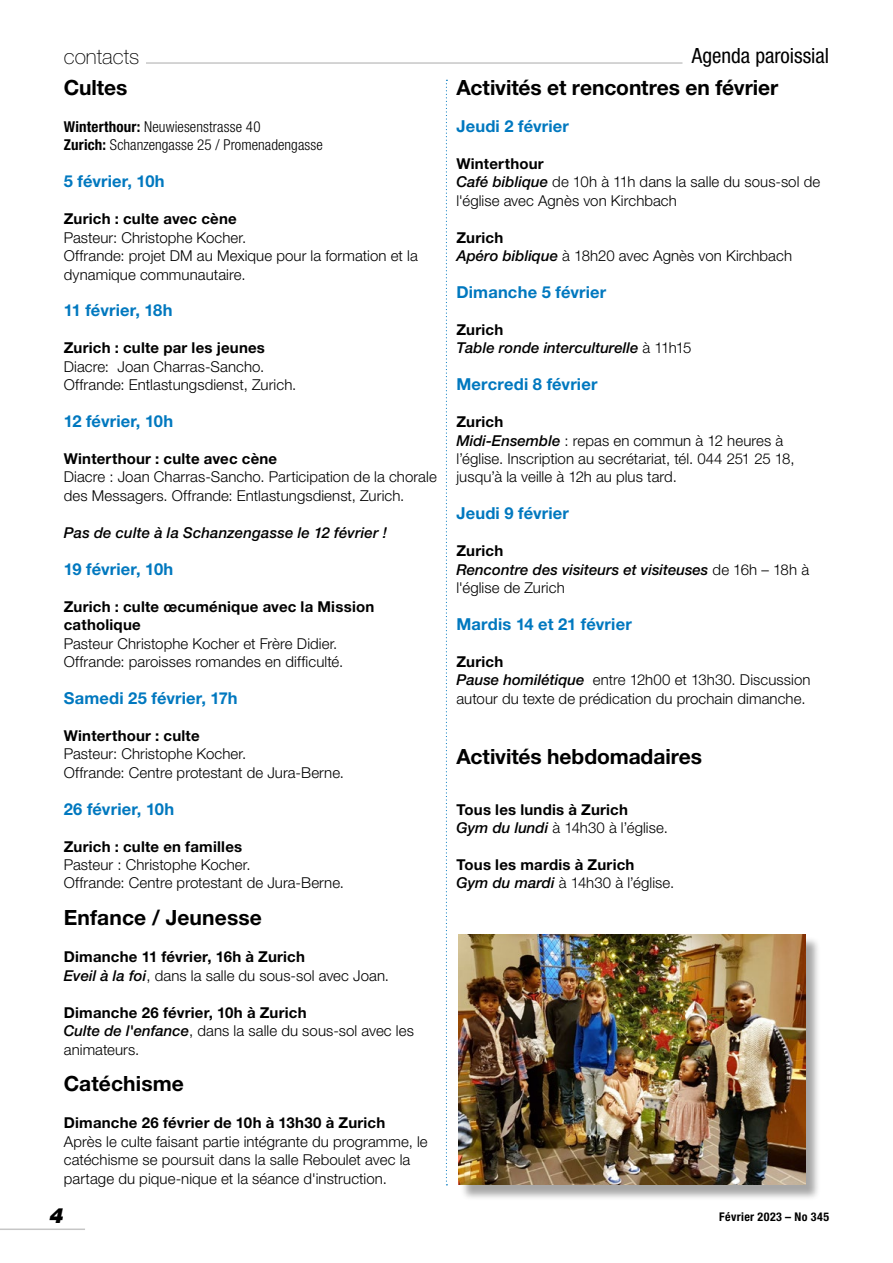
<style>
.page{position:relative;width:893px;height:1263px;background:#fff}
.page>*{position:absolute;margin:0;border:0;box-sizing:border-box;transform-origin:0 0}
.t1{font:700 21px "Helvetica Neue LT Pro";letter-spacing:-.005em;color:#000}
.t2{font:condensed 21px "Helvetica Neue LT Pro";color:#000}
.t3{font:100 21px "Helvetica Neue LT Pro";color:#000}
.t4{font:italic 900 21px "Helvetica Neue LT Pro";color:#000}
.t5{font:700 16.5px "Helvetica Neue LT Pro";letter-spacing:.01em;color:#0078bf}
.t6{font:300 15px/18.5px "Helvetica Neue LT Pro";letter-spacing:.005em;color:#000}
.t7{font:700 15px/18.5px "Helvetica Neue LT Pro";letter-spacing:.015em;color:#000}
.t8{font:italic 500 15px/18.5px "Helvetica Neue LT Pro";color:#000}
.t9{font:300 condensed 15px/18.5px "Helvetica Neue LT Pro";letter-spacing:.005em;color:#000}
.t10{font:700 condensed 12px "Helvetica Neue LT Pro";letter-spacing:.035em;color:#000}
.s1{font-weight:700}
.s2{font-weight:500;font-style:italic}
.s3{font-weight:700;font-style:normal}
.s4{font-weight:300;font-style:normal}
.s5{font-weight:300}
</style>
<div class="page">
<hr style="left:0;top:1228px;width:85px;height:2px;background:#c6c6c6">
<hr style="left:146px;top:62px;width:536px;height:2px;background:#c6c6c6">
<svg style="left:446px;top:80px;width:1px;height:1105px"></svg>
<div style="left:461px;top:936px;width:360px;height:264px;background:#000;opacity:.35"></div>
<img style="left:458px;top:934px;width:347px;height:250px">
<h1 class="t3" style="left:64px;top:44px;width:77px">contacts</h1>
<h1 class="t2" style="left:692px;top:43px;width:139px">Agenda paroissial</h1>
<h1 class="t1" style="left:456px;top:74px;width:323px">Activités et rencontres en février</h1>
<p class="t5" style="left:456px;top:116px;width:114px">Jeudi 2 février</p>
<p class="t6" style="left:456px;top:154px;width:365px"><span class="s1">Winterthour<br></span><span class="s2">Café biblique</span> de 10h à 11h dans la salle du sous-sol de l'église avec Agnès von Kirchbach</p>
<p class="t6" style="left:456px;top:228px;width:337px"><span class="s1">Zurich<br></span><span class="s2">Apéro biblique</span> à 18h20 avec Agnès von Kirchbach</p>
<p class="t5" style="left:456px;top:282px;width:151px">Dimanche 5 février</p>
<p class="t8" style="left:456px;top:320px;width:236px"><span class="s3">Zurich<br></span>Table ronde interculturelle <span class="s4">à 11h15</span></p>
<p class="t5" style="left:456px;top:374px;width:143px">Mercredi 8 février</p>
<p class="t6" style="left:456px;top:412px;width:340px"><span class="s1">Zurich<br></span><span class="s2">Midi-Ensemble</span> : repas en commun à 12 heures à l’église. Inscription au secrétariat, tél. 044 251 25 18, jusqu’à la veille à 12h au plus tard.</p>
<p class="t5" style="left:456px;top:503px;width:114px">Jeudi 9 février</p>
<p class="t8" style="left:456px;top:542px;width:354px"><span class="s3">Zurich<br></span>Rencontre des visiteurs et visiteuses <span class="s4">de 16h – 18h à l'église de Zurich</span></p>
<p class="t5" style="left:456px;top:614px;width:177px">Mardis 14 et 21 février</p>
<p class="t6" style="left:456px;top:652px;width:356px"><span class="s1">Zurich<br></span><span class="s2">Pause homilétique</span> entre 12h00 et 13h30. Discussion autour du texte de prédication du prochain dimanche.</p>
<h1 class="t1" style="left:64px;top:74px;width:65px">Cultes</h1>
<p class="t9" style="left:64px;top:117px;width:261px"><span class="s1">Winterthour:</span> Neuwiesenstrasse 40<br><span class="s1">Zurich:</span> Schanzengasse 25 / Promenadengasse</p>
<p class="t5" style="left:64px;top:171px;width:102px">5 février, 10h</p>
<p class="t7" style="left:64px;top:209px;width:174px">Zurich : culte avec cène</p>
<p class="t6" style="left:64px;top:228px;width:356px">Pasteur: Christophe Kocher.<br>Offrande: projet DM au Mexique pour la formation et la dynamique communautaire.</p>
<p class="t5" style="left:64px;top:300px;width:110px">11 février, 18h</p>
<p class="t7" style="left:64px;top:338px;width:203px">Zurich : culte par les jeunes</p>
<p class="t6" style="left:64px;top:357px;width:234px">Diacre: Joan Charras-Sancho.<br>Offrande: Entlastungsdienst, Zurich.</p>
<p class="t5" style="left:64px;top:411px;width:111px">12 février, 10h</p>
<p class="t7" style="left:64px;top:449px;width:215px">Winterthour : culte avec cène</p>
<p class="t6" style="left:64px;top:468px;width:375px">Diacre : Joan Charras-Sancho. Participation de la chorale des Messagers. Offrande: Entlastungsdienst, Zurich.</p>
<p class="t8" style="left:64px;top:523px;width:325px">Pas de culte à la Schanzengasse le 12 février !</p>
<p class="t5" style="left:64px;top:558px;width:111px">19 février, 10h</p>
<p class="t7" style="left:64px;top:597px;width:312px">Zurich : culte œcuménique avec la Mission catholique</p>
<p class="t6" style="left:64px;top:634px;width:281px">Pasteur Christophe Kocher et Frère Didier.<br>Offrande: paroisses romandes en difficulté.</p>
<p class="t5" style="left:64px;top:688px;width:175px">Samedi 25 février, 17h</p>
<p class="t7" style="left:64px;top:726px;width:137px">Winterthour : culte</p>
<p class="t6" style="left:64px;top:744px;width:282px">Pasteur: Christophe Kocher.<br>Offrande: Centre protestant de Jura-Berne.</p>
<p class="t5" style="left:64px;top:798px;width:112px">26 février, 10h</p>
<p class="t7" style="left:64px;top:836px;width:180px">Zurich : culte en familles</p>
<p class="t6" style="left:64px;top:855px;width:282px">Pasteur : Christophe Kocher.<br>Offrande: Centre protestant de Jura-Berne.</p>
<h1 class="t1" style="left:64px;top:904px;width:200px">Enfance / Jeunesse</h1>
<p class="t6" style="left:64px;top:947px;width:327px"><span class="s1">Dimanche 11 février, 16h à Zurich<br></span><span class="s2">Eveil à la foi</span>, dans la salle du sous-sol avec Joan.</p>
<p class="t6" style="left:64px;top:1003px;width:352px"><span class="s1">Dimanche 26 février, 10h à Zurich<br></span><span class="s2">Culte de l'enfance</span>, dans la salle du sous-sol avec les animateurs.</p>
<h1 class="t1" style="left:64px;top:1071px;width:122px">Catéchisme</h1>
<p class="t7" style="left:64px;top:1113px;width:323px">Dimanche 26 février de 10h à 13h30 à Zurich</p>
<p class="t6" style="left:64px;top:1132px;width:365px">Après le culte faisant partie intégrante du programme, le catéchisme se poursuit dans la salle Reboulet avec la partage du pique-nique et la séance d'instruction.</p>
<h1 class="t1" style="left:456px;top:743px;width:247px">Activités hebdomadaires</h1>
<p class="t7" style="left:456px;top:800px;width:213px">Tous les lundis à Zurich<br><span class="s2">Gym du lundi</span> <span class="s5">à 14h30 à l’église.</span></p>
<p class="t7" style="left:456px;top:855px;width:219px">Tous les mardis à Zurich<br><span class="s2">Gym du mardi</span> <span class="s5">à 14h30 à l’église.</span></p>
<h1 class="t4" style="left:50px;top:1202px;width:16px">4</h1>
<p class="t10" style="left:719px;top:1209px;width:111px">Février 2023 – No 345</p>
</div>
